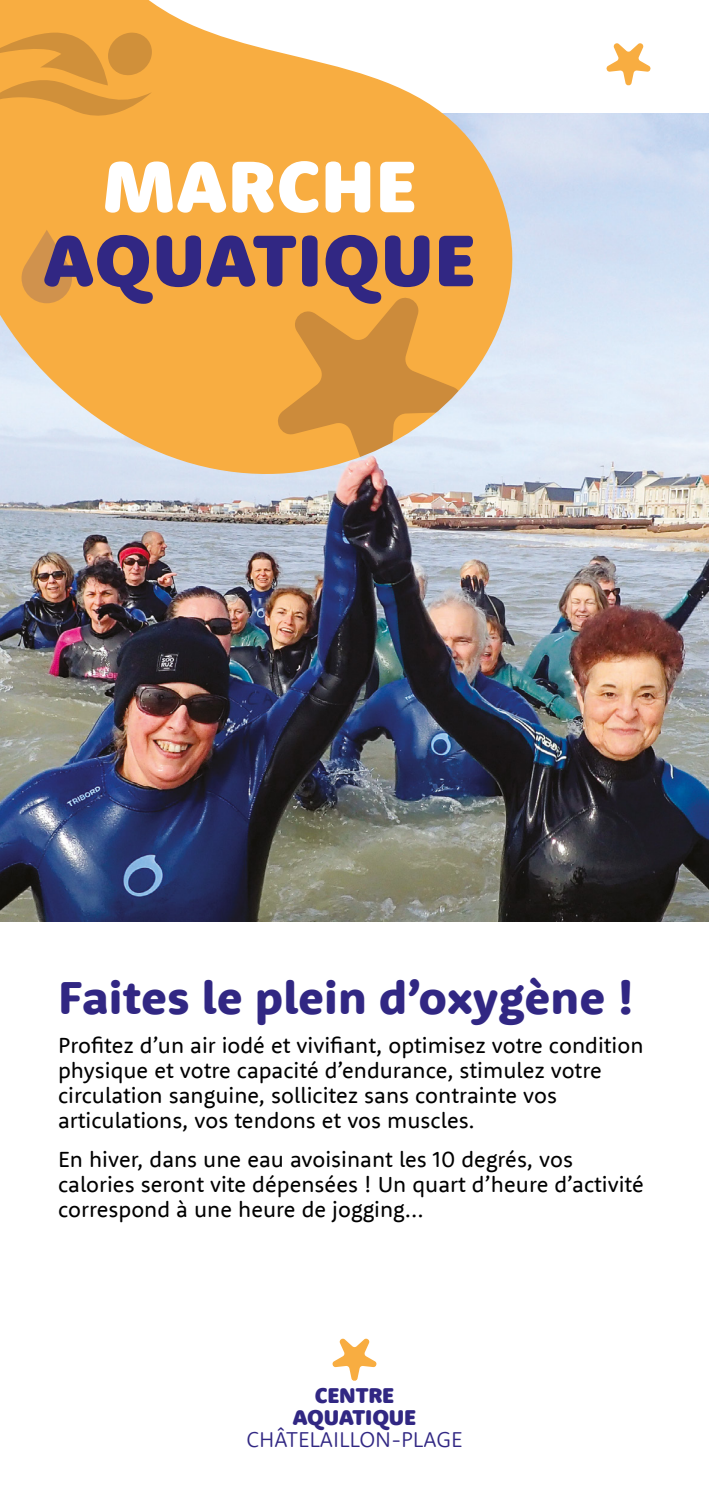
<style>
.page{position:relative;width:709px;height:1489px;background:#fff}
.page>*{position:absolute;margin:0;border:0;box-sizing:border-box;transform-origin:0 0}
.t1{font:900 75px "Rooney Sans";letter-spacing:.015em;color:#312783}
.t2{font:900 75px "Rooney Sans";letter-spacing:.015em;color:#fff}
.t3{font:800 47.5px "Rooney Sans";color:#312783}
.t4{font:22.5px/25px "Rooney Sans";color:#000}
.t5{font:300 22px "Rooney Sans";letter-spacing:-.005em;color:#312783}
.t6{font:900 22px/22px "Rooney Sans";letter-spacing:-.005em;color:#312783;text-align:center}
</style>
<div class="page">
<img style="left:0;top:113px;width:709px;height:808px">
<svg style="left:0;top:0;width:561px;height:590px;background:#e0ba86"></svg>
<svg style="left:272px;top:292px;width:194px;height:193px;background:#e2aa61"></svg>
<svg style="left:22px;top:230px;width:50px;height:73px;background:#dd9b48"></svg>
<svg style="left:0;top:32px;width:152px;height:86px;background:#e59f3d"></svg>
<svg style="left:332px;top:1338px;width:45px;height:43px"></svg>
<svg style="left:606px;top:43px;width:45px;height:43px"></svg>
<h1 class="t2" style="left:102px;top:137px;width:315px">MARCHE</h1>
<h1 class="t1" style="left:44px;top:211px;width:433px">AQUATIQUE</h1>
<h2 class="t3" style="left:58px;top:966px;width:577px">Faites le plein d’oxygène !</h2>
<p class="t4" style="left:58px;top:1031px;width:587px">Profitez d’un air iodé et vivifiant, optimisez votre condition physique et votre capacité d’endurance, stimulez votre circulation sanguine, sollicitez sans contrainte vos articulations, vos tendons et vos muscles.</p>
<p class="t4" style="left:58px;top:1146px;width:587px">En hiver, dans une eau avoisinant les 10 degrés, vos calories seront vite dépensées ! Un quart d’heure d’activité correspond à une heure de jogging...</p>
<p class="t6" style="left:293px;top:1383px;width:125px">CENTRE<br>AQUATIQUE</p>
<p class="t5" style="left:246px;top:1424px;width:217px">CHÂTELAILLON-PLAGE</p>
</div>
